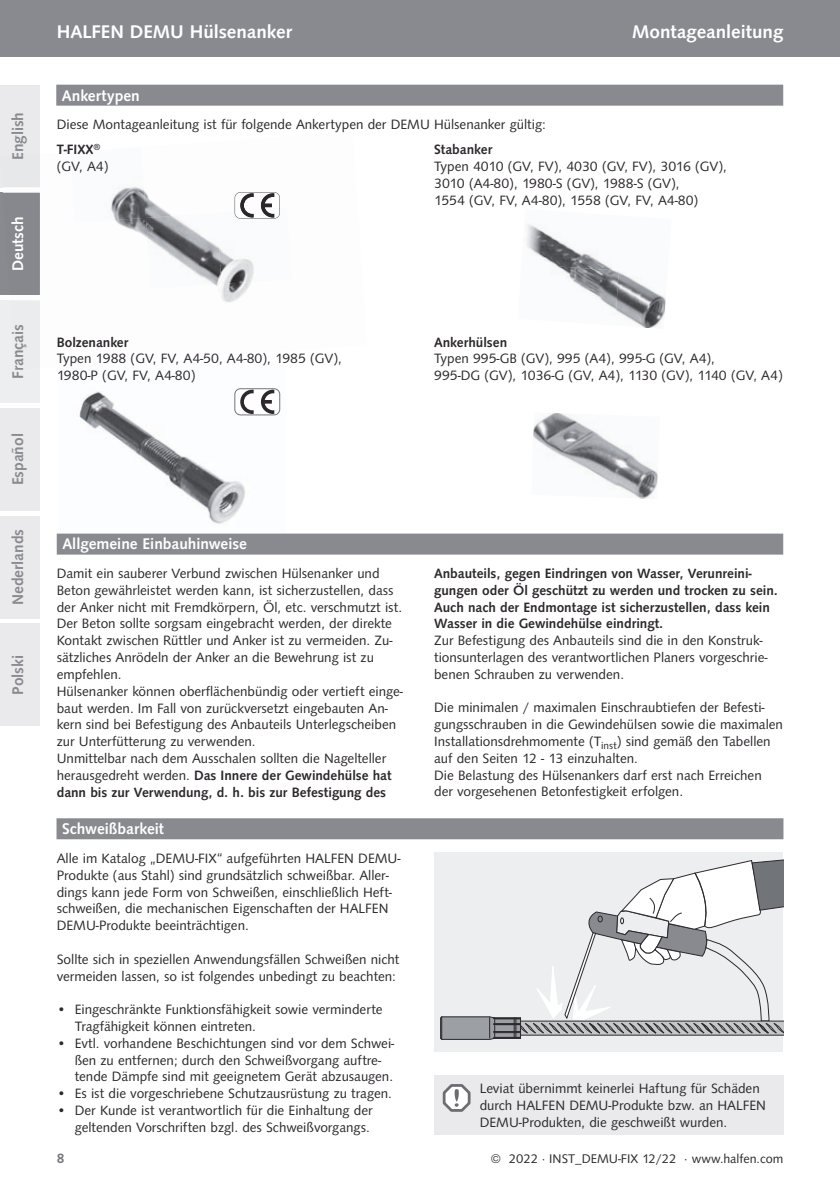
<style>
.page{position:relative;width:840px;height:1191px;background:#fff}
.page>*{position:absolute;margin:0;border:0;box-sizing:border-box;transform-origin:0 0}
.t1{font:500 19px "Syntax TOT";color:#fff}
.t2{font:500 16px "Syntax TOT";color:#fff}
.t3{font:500 16px "Syntax TOT";color:#888a8f}
.t4{font:14px/16.8px "Syntax TOT";color:#2c282c}
.t5{font:500 14px/16.8px "Syntax TOT";color:#2c282c}
.t6{font:500 14px "Syntax TOT";color:#717478}
.t7{font:13px "Syntax TOT";color:#2c282c}
.s1{font-weight:500}
</style>
<div class="page">
<div style="left:0;top:193px;width:40px;height:102px;background:#888a8f"></div>
<div style="left:0;top:85px;width:40px;height:102px;background:#eaeaec"></div>
<div style="left:0;top:0;width:839px;height:57px;background:#888a8f"></div>
<div style="left:0;top:300px;width:40px;height:103px;background:#edeeef"></div>
<div style="left:0;top:516px;width:40px;height:102px;background:#eaeaec"></div>
<div style="left:0;top:624px;width:40px;height:102px;background:#eaeaec"></div>
<div style="left:0;top:408px;width:40px;height:102px;background:#eaeaec"></div>
<div style="left:434px;top:852px;width:348px;height:199px;background:#edeeef"></div>
<svg style="left:440px;top:859px;width:342px;height:181px"></svg>
<img style="left:526px;top:224px;width:77px;height:40px">
<img style="left:618px;top:271px;width:48px;height:57px">
<img style="left:553px;top:264px;width:65px;height:48px">
<img style="left:533px;top:413px;width:125px;height:86px">
<img style="left:79px;top:390px;width:202px;height:134px">
<div style="left:235px;top:389px;width:44px;height:26px;background:#fff;border-radius:6px"></div>
<svg style="left:261px;top:390px;width:13px;height:23px"></svg>
<svg style="left:240px;top:390px;width:13px;height:23px"></svg>
<div style="left:234px;top:388px;width:46px;height:27px;border:1px solid #717478;border-radius:6px"></div>
<img style="left:2px;top:187px;width:38px;height:6px">
<img style="left:111px;top:187px;width:30px;height:31px">
<img style="left:141px;top:189px;width:27px;height:29px">
<img style="left:114px;top:218px;width:32px;height:19px">
<img style="left:146px;top:213px;width:70px;height:71px">
<img style="left:216px;top:245px;width:38px;height:39px">
<img style="left:221px;top:279px;width:33px;height:23px">
<img style="left:234px;top:192px;width:46px;height:27px">
<div style="left:57px;top:533px;width:725px;height:21px;background:#888a8f"></div>
<div style="left:56px;top:818px;width:727px;height:21px;background:#888a8f"></div>
<div style="left:434px;top:1075px;width:349px;height:59px;background:#eaeaec"></div>
<svg style="left:442px;top:1084px;width:28px;height:28px"></svg>
<div style="left:56px;top:85px;width:726px;height:21px;background:#888a8f"></div>
<p class="t3" style="left:12px;top:160px;width:49px;rotate:-90deg">English</p>
<p class="t2" style="left:12px;top:271px;width:56px;rotate:-90deg">Deutsch</p>
<p class="t3" style="left:12px;top:379px;width:56px;rotate:-90deg">Français</p>
<p class="t3" style="left:12px;top:485px;width:54px;rotate:-90deg">Español</p>
<p class="t3" style="left:12px;top:605px;width:78px;rotate:-90deg">Nederlands</p>
<p class="t3" style="left:12px;top:694px;width:41px;rotate:-90deg">Polski</p>
<h1 class="t1" style="left:57px;top:25px;width:237px">HALFEN DEMU Hülsenanker</h1>
<h1 class="t1" style="left:631px;top:25px;width:152px">Montageanleitung</h1>
<p class="t2" style="left:62px;top:89px;width:79px">Ankertypen</p>
<p class="t4" style="left:57px;top:143px;width:53px"><span class="s1">T-FIXX</span><sup>® </sup>(GV, A4)</p>
<p class="t4" style="left:57px;top:117px;width:490px">Diese Montageanleitung ist für folgende Ankertypen der DEMU Hülsenanker gültig:</p>
<p class="t5" style="left:434px;top:143px;width:60px">Stabanker</p>
<p class="t4" style="left:434px;top:159px;width:294px">Typen 4010 (GV, FV), 4030 (GV, FV), 3016 (GV),<br>3010 (A4-80), 1980-S (GV), 1988-S (GV),<br>1554 (GV, FV, A4-80), 1558 (GV, FV, A4-80)</p>
<p class="t5" style="left:57px;top:335px;width:73px">Bolzenanker</p>
<p class="t4" style="left:57px;top:351px;width:286px">Typen 1988 (GV, FV, A4-50, A4-80), 1985 (GV),<br>1980-P (GV, FV, A4-80)</p>
<p class="t2" style="left:62px;top:538px;width:186px">Allgemeine Einbauhinweise</p>
<p class="t5" style="left:434px;top:335px;width:74px">Ankerhülsen</p>
<p class="t4" style="left:434px;top:351px;width:350px">Typen 995-GB (GV), 995 (A4), 995-G (GV, A4),<br>995-DG (GV), 1036-G (GV, A4), 1130 (GV), 1140 (GV, A4)</p>
<p class="t4" style="left:57px;top:566px;width:347px">Damit ein sauberer Verbund zwischen Hülsenanker und Beton gewährleistet werden kann, ist sicherzustellen, dass der Anker nicht mit Fremdkörpern, Öl, etc. verschmutzt ist.<br>Der Beton sollte sorgsam eingebracht werden, der direkte Kontakt zwischen Rüttler und Anker ist zu vermeiden. Zu&shy;sätzliches Anrödeln der Anker an die Bewehrung ist zu empfehlen.<br>Hülsenanker können oberflächenbündig oder vertieft einge&shy;baut werden. Im Fall von zurückversetzt eingebauten An&shy;kern sind bei Befestigung des Anbauteils Unterlegscheiben zur Unterfütterung zu verwenden.<br>Unmittelbar nach dem Ausschalen sollten die Nagelteller herausgedreht werden. <span class="s1">Das Innere der Gewindehülse hat dann bis zur Verwendung, d. h. bis zur Befestigung des</span></p>
<p class="t5" style="left:434px;top:566px;width:345px">Anbauteils, gegen Eindringen von Wasser, Verunreini&shy;gungen oder Öl geschützt zu werden und trocken zu sein.<br>Auch nach der Endmontage ist sicherzustellen, dass kein Wasser in die Gewindehülse eindringt.</p>
<p class="t4" style="left:434px;top:633px;width:334px">Zur Befestigung des Anbauteils sind die in den Konstruk&shy;tionsunterlagen des verantwortlichen Planers vorgeschrie&shy;benen Schrauben zu verwenden.</p>
<p class="t4" style="left:434px;top:700px;width:350px">Die minimalen / maximalen Einschraubtiefen der Befesti&shy;gungsschrauben in die Gewinde hülsen sowie die maximalen Installationsdrehmomente (T<sub>inst</sub>) sind gemäß den Tabellen auf den Seiten 12 - 13 einzuhalten.<br>Die Belastung des Hülsenankers darf erst nach Erreichen der vorgesehenen Betonfestigkeit erfolgen.</p>
<p class="t2" style="left:62px;top:822px;width:103px">Schweißbarkeit</p>
<p class="t4" style="left:57px;top:851px;width:345px">Alle im Katalog „DEMU-FIX“ aufgeführten HALFEN DEMU-Produkte (aus Stahl) sind grundsätzlich schweißbar. Aller&shy;dings kann jede Form von Schweißen, einschließlich Heft&shy;schweißen, die mechanischen Eigenschaften der HALFEN DEMU-Produkte beeinträchtigen.</p>
<p class="t4" style="left:57px;top:951px;width:344px">Sollte sich in speziellen Anwendungsfällen Schweißen nicht vermeiden lassen, so ist folgendes unbedingt zu beachten:</p>
<p class="t4" style="left:75px;top:1002px;width:309px;text-indent:-18px">• Eingeschränkte Funktionsfähigkeit sowie verminderte<br>Tragfähigkeit können eintreten.</p>
<p class="t4" style="left:75px;top:1035px;width:321px;text-indent:-18px">• Evtl. vorhandene Beschichtungen sind vor dem Schwei&shy;ßen zu entfernen; durch den Schweißvorgang auftre&shy;tende Dämpfe sind mit geeignetem Gerät abzusaugen.</p>
<p class="t4" style="left:57px;top:1086px;width:336px">• Es ist die vorgeschriebene Schutzausrüstung zu tragen.</p>
<p class="t4" style="left:57px;top:1103px;width:317px;text-align:right">• Der Kunde ist verantwortlich für die Einhaltung der geltenden Vorschriften bzgl. des Schweißvorgangs.</p>
<p class="t4" style="left:479px;top:1081px;width:287px">Leviat übernimmt keinerlei Haftung für Schäden durch HALFEN DEMU-Produkte bzw. an HALFEN<br>DEMU-Produkten, die geschweißt wurden.</p>
<p class="t6" style="left:57px;top:1152px;width:9px">8</p>
<p class="t7" style="left:490px;top:1153px;width:294px">© 2022 · INST_DEMU-FIX 12/22 · www.halfen.com</p>
</div>
